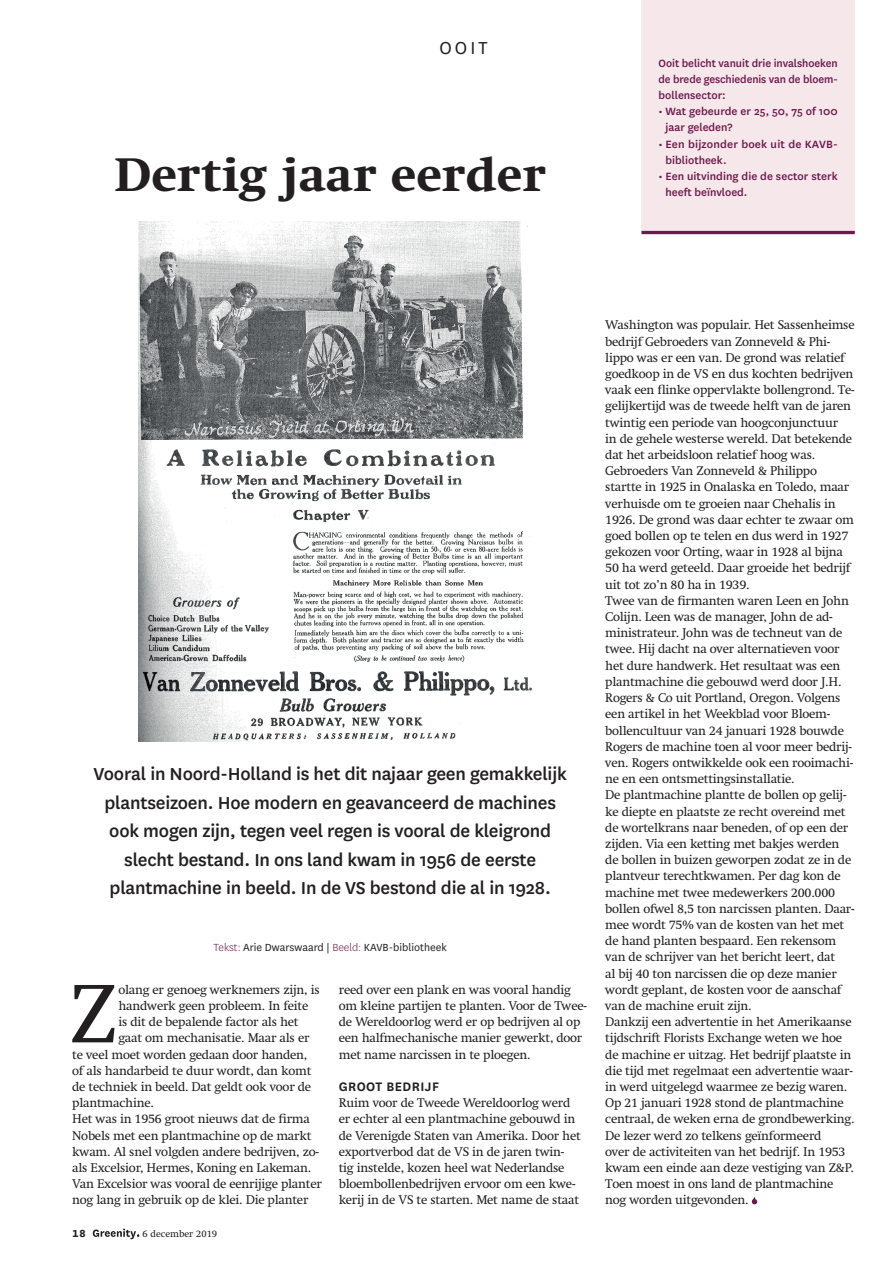
<style>
.page{position:relative;width:893px;height:1263px;background:#fff}
.page>*{position:absolute;margin:0;border:0;box-sizing:border-box;transform-origin:0 0}
.t1{font:84.3px "Swift LT Pro";color:#231f20}
.t2{font:800 48px "Swift LT Pro";color:#231f20}
.t3{font:500 20.25px/28.3px "National";letter-spacing:-.01em;color:#231f20;text-align:center}
.t4{font:20.25px "National";color:#231f20}
.t5{font:600 14.4px "National";letter-spacing:.03em;color:#231f20}
.t6{font:12.9px/16.2px "Swift LT Pro";letter-spacing:-.02em;color:#231f20}
.t7{font:500 12.3px/16.2px "National";color:#6e174b}
.t8{font:12px "National";color:#231f20}
.t9{font:700 12px "National";color:#231f20}
.t10{font:9.75px "Swift LT Pro";color:#231f20}
.s1{font-weight:300;color:#6e174b}
</style>
<div class="page">
<svg style="left:92px;top:1228px;width:48px;height:12px"></svg>
<svg style="left:752px;top:1197px;width:5px;height:7px"></svg>
<div style="left:641px;top:0;width:214px;height:234px;background:#f5e7ea"></div>
<hr style="left:641px;top:231px;width:214px;height:3px;background:#6e174b">
<img style="left:138px;top:221px;width:394px;height:520px">
<h3 class="t4" style="left:439px;top:35px;width:50px">OOIT</h3>
<h2 class="t2" style="left:114px;top:146px;width:434px">Dertig jaar eerder</h2>
<p class="t7" style="left:658px;top:54px;width:181px;text-align:justify">Ooit belicht vanuit drie invalshoeken de brede geschiedenis van de bloem&shy;bollensector:</p>
<p class="t7" style="left:665px;top:103px;width:174px;text-indent:-7px">• Wat gebeurde er 25, 50, 75 of 100 jaar geleden?</p>
<p class="t7" style="left:665px;top:135px;width:174px;text-indent:-7px">• Een bijzonder boek uit de KAVB&shy;bibliotheek.</p>
<p class="t7" style="left:665px;top:167px;width:174px;text-indent:-7px">• Een uitvinding die de sector sterk heeft beïnvloed.</p>
<p class="t3" style="left:94px;top:759px;width:475px">Vooral in Noord-Holland is het dit najaar geen gemakkelijk plantseizoen. Hoe modern en geavanceerd de machines ook mogen zijn, tegen veel regen is vooral de kleigrond slecht bestand. In ons land kwam in 1956 de eerste plantmachine in beeld. In de VS bestond die al in 1928.</p>
<p class="t8" style="left:214px;top:939px;width:235px"><span class="s1">Tekst:</span> Arie Dwarswaard | <span class="s1">Beeld:</span> KAVB-bibliotheek</p>
<h1 class="t1" style="left:70px;top:964px;width:50px">Z</h1>
<p class="t6" style="left:118px;top:981px;width:203px">olang er genoeg werknemers zijn, is</p>
<p class="t6" style="left:118px;top:997px;width:191px">handwerk geen probleem. In feite</p>
<p class="t6" style="left:118px;top:1013px;width:182px">is dit de bepalende factor als het</p>
<p class="t6" style="left:118px;top:1030px;width:193px">gaat om mechanisatie. Maar als er</p>
<p class="t6" style="left:72px;top:1046px;width:237px">te veel moet worden gedaan door handen,</p>
<p class="t6" style="left:72px;top:1062px;width:241px">of als handarbeid te duur wordt, dan komt</p>
<p class="t6" style="left:72px;top:1078px;width:240px">de techniek in beeld. Dat geldt ook voor de</p>
<p class="t6" style="left:72px;top:1095px;width:83px">plantmachine.</p>
<p class="t6" style="left:72px;top:1111px;width:239px">Het was in 1956 groot nieuws dat de firma</p>
<p class="t6" style="left:72px;top:1127px;width:241px">Nobels met een plantmachine op de markt</p>
<p class="t6" style="left:72px;top:1143px;width:248px">kwam. Al snel volgden andere bedrijven, zo-</p>
<p class="t6" style="left:72px;top:1159px;width:241px">als Excelsior, Hermes, Koning en Lakeman.</p>
<p class="t6" style="left:72px;top:1175px;width:251px">Van Excelsior was vooral de eenrijige planter</p>
<p class="t6" style="left:72px;top:1192px;width:238px">nog lang in gebruik op de klei. Die planter</p>
<p class="t9" style="left:72px;top:1224px;width:15px">18</p>
<p class="t10" style="left:143px;top:1228px;width:76px">6 december 2019</p>
<p class="t6" style="left:339px;top:981px;width:250px">reed over een plank en was vooral handig om kleine partijen te planten. Voor de Twee&shy;de Wereldoorlog werd er op bedrijven al op een halfmechanische manier gewerkt, door met name narcissen in te ploegen.</p>
<p class="t5" style="left:339px;top:1076px;width:102px">GROOT BEDRIJF</p>
<p class="t6" style="left:339px;top:1094px;width:244px">Ruim voor de Tweede Wereldoorlog werd er echter al een plantmachine gebouwd in de Verenigde Staten van Amerika. Door het exportverbod dat de VS in de jaren twin&shy;tig instelde, kozen heel wat Nederlandse bloembollenbedrijven ervoor om een kwe&shy;kerij in de VS te starten. Met name de staat</p>
<p class="t6" style="left:605px;top:317px;width:251px">Washington was populair. Het Sassenheimse bedrijf Gebroeders van Zonneveld &amp; Phi&shy;lippo was er een van. De grond was relatief goedkoop in de VS en dus kochten bedrijven vaak een flinke oppervlakte bollengrond. Te&shy;gelijkertijd was de tweede helft van de jaren twintig een periode van hoogconjunctuur<br>in de gehele westerse wereld. Dat betekende dat het arbeidsloon relatief hoog was.<br>Gebroeders Van Zonneveld &amp; Philippo startte in 1925 in Onalaska en Toledo, maar verhuisde om te groeien naar Chehalis in 1926. De grond was daar echter te zwaar om goed bollen op te telen en dus werd in 1927 gekozen voor Orting, waar in 1928 al bijna 50 ha werd geteeld. Daar groeide het bedrijf uit tot zo’n 80 ha in 1939.<br>Twee van de firmanten waren Leen en John Colijn. Leen was de manager, John de ad&shy;ministrateur. John was de techneut van de twee. Hij dacht na over alternatieven voor het dure handwerk. Het resultaat was een plantmachine die gebouwd werd door J.H.<br>Rogers &amp; Co uit Portland, Oregon. Volgens een artikel in het Weekblad voor Bloem&shy;bollencultuur van 24 januari 1928 bouwde Rogers de machine toen al voor meer bedrij&shy;ven. Rogers ontwikkelde ook een rooimachi&shy;ne en een ontsmettingsinstallatie.<br>De plantmachine plantte de bollen op gelij&shy;ke diepte en plaatste ze recht overeind met de wortelkrans naar beneden, of op een der zijden. Via een ketting met bakjes werden de bollen in buizen geworpen zodat ze in de plantveur terechtkwamen. Per dag kon de machine met twee medewerkers 200.000 bollen ofwel 8,5 ton narcissen planten. Daar&shy;mee wordt 75% van de kosten van het met de hand planten bespaard. Een rekensom van de schrijver van het bericht leert, dat<br>al bij 40 ton narcissen die op deze manier wordt geplant, de kosten voor de aanschaf van de machine eruit zijn.<br>Dankzij een advertentie in het Amerikaanse tijdschrift Florists Exchange weten we hoe de machine er uitzag. Het bedrijf plaatste in die tijd met regelmaat een advertentie waar&shy;in werd uitgelegd waarmee ze bezig waren.<br>Op 21 januari 1928 stond de plantmachine centraal, de weken erna de grondbewerking.<br>De lezer werd zo telkens geïnformeerd<br>over de activiteiten van het bedrijf. In 1953 kwam een einde aan deze vestiging van Z&amp;P.<br>Toen moest in ons land de plantmachine nog worden uitgevonden.</p>
</div>
